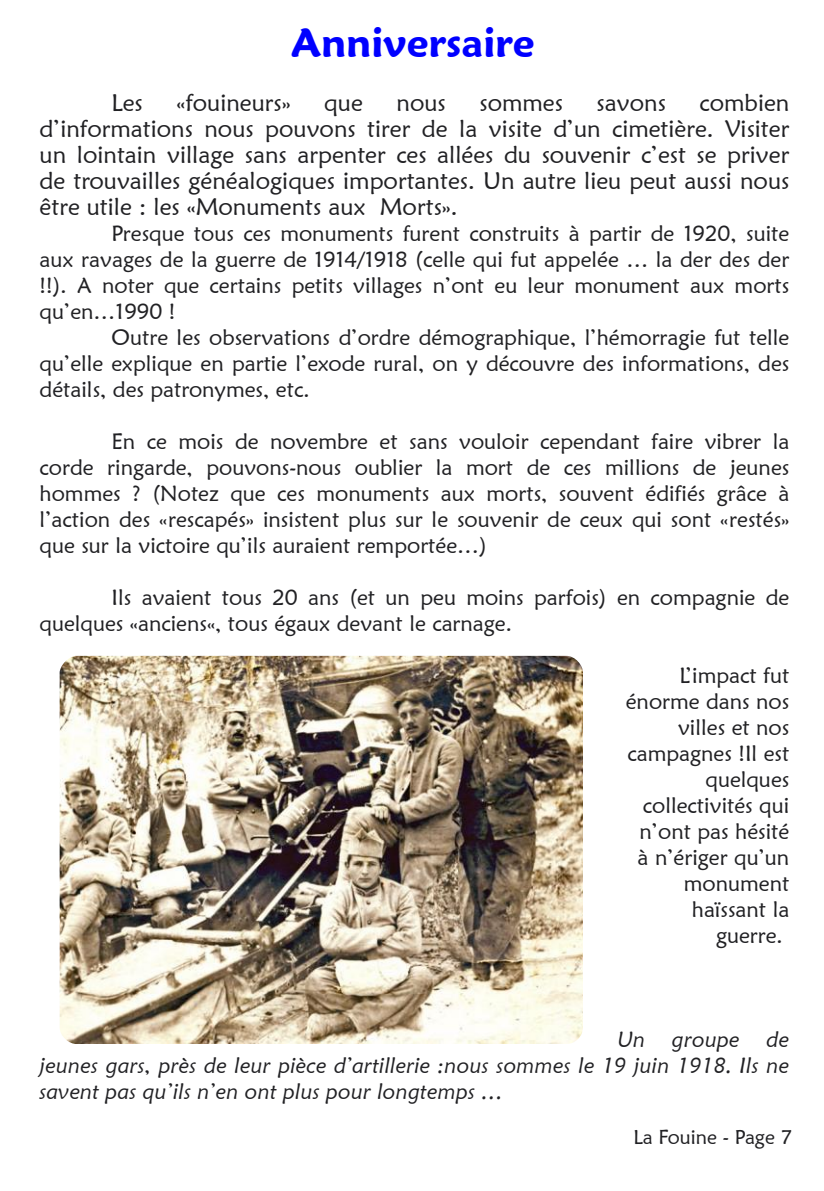
<style>
.page{position:relative;width:824px;height:1191px;background:#fff}
.page>*{position:absolute;margin:0;border:0;box-sizing:border-box;transform-origin:0 0}
.t1{font:600 40px "Maiandra GD";color:#00f}
.t2{font:24px/26px "Maiandra GD";color:#212124;text-align:justify}
.t3{font:22px/26px "Maiandra GD";color:#212124;text-align:justify}
.t4{font:italic 22px/26px "Maiandra GD";color:#212124;text-align:justify}
.t5{font:20px "Maiandra GD";color:#212124}
</style>
<div class="page">
<img style="left:60px;top:655px;width:523px;height:388px">
<h1 class="t1" style="left:291px;top:20px;width:245px">Anniversaire</h1>
<p class="t2" style="left:40px;top:89px;width:751px;text-indent:660px">combien d’informations nous pouvons tirer de la visite d’un cimetière. Visiter un lointain village sans arpenter ces allées du souvenir c’est se priver de trouvailles généalogiques importantes. Un autre lieu peut aussi nous être utile : les «Monuments aux Morts».</p>
<p class="t3" style="left:40px;top:220px;width:751px;text-indent:72px">Presque tous ces monuments furent construits à partir de 1920, suite aux ravages de la guerre de 1914/1918 (celle qui fut appelée … la der des der !!). A noter que certains petits villages n’ont eu leur monument aux morts qu’en…1990 !</p>
<p class="t3" style="left:40px;top:324px;width:751px;text-indent:72px">Outre les observations d’ordre démographique, l’hémorragie fut telle qu’elle explique en partie l’exode rural, on y découvre des informations, des détails, des patronymes, etc.</p>
<p class="t3" style="left:40px;top:428px;width:751px;text-indent:72px">En ce mois de novembre et sans vouloir cependant faire vibrer la corde ringarde, pouvons-nous oublier la mort de ces millions de jeunes hommes ? (Notez que ces monuments aux morts, souvent édifiés grâce à l’action des «rescapés» insistent plus sur le souvenir de ceux qui sont «restés» que sur la victoire qu’ils auraient remportée…)</p>
<p class="t3" style="left:40px;top:584px;width:751px;text-indent:72px">Ils avaient tous 20 ans (et un peu moins parfois) en compagnie de quelques «anciens«, tous égaux devant le carnage.</p>
<p class="t3" style="left:626px;top:662px;width:165px;text-align:right">L’impact fut énorme dans nos villes et nos campagnes !Il est quelques collectivités qui n’ont pas hésité à n’ériger qu’un monument haïssant la guerre.</p>
<p class="t2" style="left:112px;top:89px;width:33px">Les</p>
<p class="t2" style="left:177px;top:89px;width:116px">«fouineurs»</p>
<p class="t2" style="left:324px;top:89px;width:40px">que</p>
<p class="t2" style="left:396px;top:89px;width:51px">nous</p>
<p class="t2" style="left:479px;top:89px;width:85px">sommes</p>
<p class="t2" style="left:596px;top:89px;width:71px">savons</p>
<p class="t4" style="left:40px;top:1026px;width:751px;text-indent:578px">Un groupe de jeunes gars, près de leur pièce d’artillerie :nous sommes le 19 juin 1918. Ils ne savent pas qu’ils n’en ont plus pour longtemps …</p>
<p class="t5" style="left:633px;top:1125px;width:160px">La Fouine - Page 7</p>
</div>
